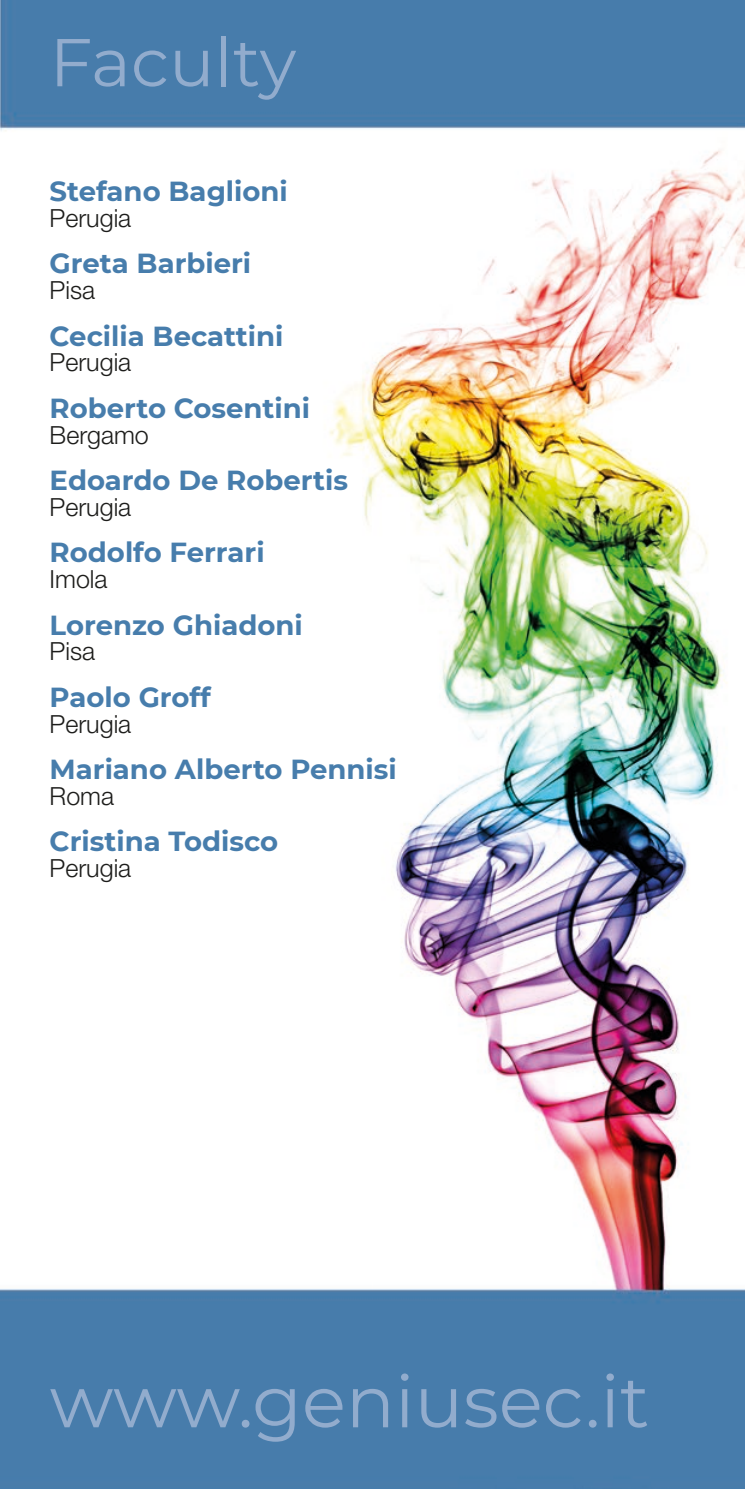
<style>
.page{position:relative;width:745px;height:1489px;background:#fff}
.page>*{position:absolute;margin:0;border:0;box-sizing:border-box;transform-origin:0 0}
.t1{font:72.5px "Montserrat";color:#92accd}
.t2{font:67.5px "Montserrat";color:#92accd}
.t3{font:700 27.5px "Montserrat";color:#477dac}
.t4{font:300 25px "Helvetica Neue LT Std";color:#1d1d1b}
</style>
<div class="page">
<img style="left:0;top:0;width:744px;height:1488px">
<h2 class="t2" style="left:50px;top:16px;width:248px">Faculty</h2>
<p class="t3" style="left:50px;top:171px;width:239px">Stefano Baglioni</p>
<p class="t4" style="left:50px;top:203px;width:83px">Perugia</p>
<p class="t3" style="left:50px;top:244px;width:203px">Greta Barbieri</p>
<p class="t4" style="left:50px;top:275px;width:47px">Pisa</p>
<p class="t3" style="left:50px;top:316px;width:235px">Cecilia Becattini</p>
<p class="t4" style="left:50px;top:347px;width:83px">Perugia</p>
<p class="t3" style="left:50px;top:388px;width:262px">Roberto Cosentini</p>
<p class="t4" style="left:50px;top:419px;width:101px">Bergamo</p>
<p class="t3" style="left:50px;top:460px;width:300px">Edoardo De Robertis</p>
<p class="t4" style="left:50px;top:491px;width:83px">Perugia</p>
<p class="t3" style="left:50px;top:532px;width:216px">Rodolfo Ferrari</p>
<p class="t4" style="left:50px;top:564px;width:59px">Imola</p>
<p class="t3" style="left:50px;top:605px;width:254px">Lorenzo Ghiadoni</p>
<p class="t4" style="left:50px;top:636px;width:47px">Pisa</p>
<p class="t3" style="left:50px;top:677px;width:163px">Paolo Groff</p>
<p class="t4" style="left:50px;top:708px;width:83px">Perugia</p>
<p class="t3" style="left:50px;top:749px;width:348px">Mariano Alberto Pennisi</p>
<p class="t4" style="left:50px;top:780px;width:66px">Roma</p>
<p class="t3" style="left:50px;top:821px;width:230px">Cristina Todisco</p>
<p class="t4" style="left:50px;top:852px;width:83px">Perugia</p>
<h1 class="t1" style="left:50px;top:1351px;width:600px">www.geniusec.it</h1>
</div>
